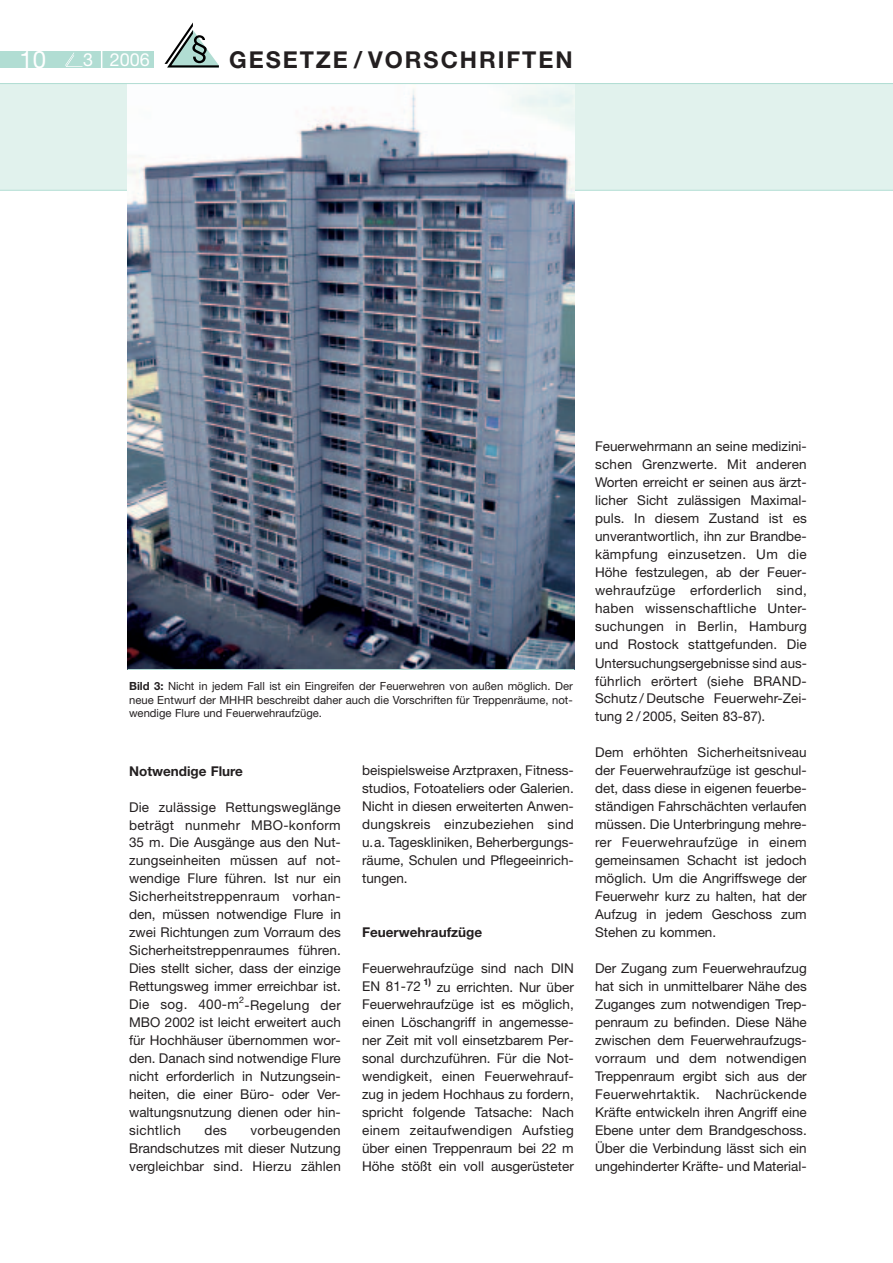
<style>
.page{position:relative;width:893px;height:1263px;background:#fff}
.page>*{position:absolute;margin:0;border:0;box-sizing:border-box;transform-origin:0 0}
.t1{font:24px "Helvetica Neue";color:#fff}
.t2{font:700 23.25px "Helvetica Neue";letter-spacing:.085em;color:#231f20}
.t3{font:18px "Helvetica Neue";color:#fff}
.t4{font:13.5px/18px "Helvetica Neue";color:#231f20;text-align:justify}
.t5{font:700 13.5px "Helvetica Neue";color:#231f20}
.t6{font:11.25px/13.5px "Helvetica Neue";color:#231f20;text-align:justify}
.t7{font:700 9px "Helvetica Neue";color:#231f20}
.t8{font:9px "Helvetica Neue";color:#231f20}
.s1{font-weight:700}
</style>
<div class="page">
<div style="left:0;top:84px;width:892px;height:106px;background:#e1f2ed"></div>
<hr style="left:0;top:190px;width:892px;height:1px;background:#b1ddd3">
<div style="left:0;top:51px;width:153px;height:17px;background:#b1ddd3"></div>
<svg style="left:65px;top:52px;width:17px;height:15px"></svg>
<svg style="left:164px;top:22px;width:55px;height:45px"></svg>
<svg style="left:101px;top:51px;width:1px;height:17px"></svg>
<img style="left:128px;top:84px;width:446px;height:585px">
<hr style="left:128px;top:669px;width:446px;height:1px;background:#b1ddd3">
<hr style="left:0;top:83px;width:892px;height:1px;background:#b1ddd3">
<h1 class="t1" style="left:20px;top:51px;width:28px">10</h1>
<h3 class="t3" style="left:83px;top:53px;width:68px">3 2006</h3>
<h2 class="t2" style="left:229px;top:51px;width:345px">GESETZE / VORSCHRIFTEN</h2>
<p class="t6" style="left:129px;top:680px;width:445px"><span class="s1">Bild 3:</span> Nicht in jedem Fall ist ein Eingreifen der Feuerwehren von außen möglich. Der neue Entwurf der MHHR beschreibt daher auch die Vorschriften für Treppenräume, not&shy;wendige Flure und Feuerwehraufzüge.</p>
<p class="t5" style="left:129px;top:766px;width:115px">Notwendige Flure</p>
<p class="t4" style="left:129px;top:799px;width:213px">Die zulässige Rettungsweglänge beträgt nunmehr MBO-konform 35 m. Die Ausgänge aus den Nut&shy;zungseinheiten müssen auf not&shy;wendige Flure führen. Ist nur ein Sicherheitstreppenraum vorhan&shy;den, müssen notwendige Flure in zwei Richtungen zum Vorraum des Sicherheitstreppenraumes führen.<br>Dies stellt sicher, dass der einzige Rettungsweg immer erreichbar ist.<br>Die sog. 400-m -Regelung der</p>
<p class="t8" style="left:239px;top:997px;width:7px">2</p>
<p class="t4" style="left:129px;top:1015px;width:213px">MBO 2002 ist leicht erweitert auch für Hochhäuser übernommen wor&shy;den. Danach sind notwendige Flure nicht erforderlich in Nutzungsein&shy;heiten, die einer Büro- oder Ver&shy;waltungsnutzung dienen oder hin&shy;sichtlich</p>
<p class="t4" style="left:129px;top:1123px;width:213px;text-indent:121px">vorbeugenden Brandschutzes mit dieser Nutzung vergleichbar sind. Hierzu zählen</p>
<p class="t4" style="left:204px;top:1123px;width:24px">des</p>
<p class="t4" style="left:362px;top:763px;width:213px">beispielsweise Arztpraxen, Fitness&shy;studios, Fotoateliers oder Galerien.<br>Nicht in diesen erweiterten Anwen&shy;dungskreis einzubeziehen sind u.a. Tageskliniken, Beherbergungs&shy;räume, Schulen und Pflegeeinrich&shy;tungen.</p>
<p class="t5" style="left:362px;top:928px;width:122px">Feuerwehraufzüge</p>
<p class="t4" style="left:362px;top:961px;width:213px">Feuerwehraufzüge sind nach DIN<br>EN 81-72</p>
<p class="t7" style="left:423px;top:979px;width:9px">1)</p>
<p class="t4" style="left:362px;top:979px;width:213px;text-indent:75px">zu errichten. Nur über Feuerwehraufzüge ist es möglich, einen Löschangriff in angemesse&shy;ner Zeit mit voll einsetzbarem Per&shy;sonal durchzuführen. Für die Not&shy;wendigkeit, einen Feuerwehrauf&shy;zug in jedem Hochhaus zu fordern, spricht folgende Tatsache: Nach einem zeitaufwendigen Aufstieg über einen Treppenraum bei 22 m Höhe stößt ein voll ausgerüsteter</p>
<p class="t4" style="left:595px;top:439px;width:213px">Feuerwehrmann an seine medizini&shy;schen Grenzwerte. Mit anderen Worten erreicht er seinen aus ärzt&shy;licher Sicht zulässigen Maximal&shy;puls. In diesem Zustand ist es unverantwortlich, ihn zur Brandbe&shy;kämpfung einzusetzen. Um die Höhe festzulegen, ab der Feuer&shy;wehraufzüge erforderlich sind, haben wissenschaftliche Unter&shy;suchungen in Berlin, Hamburg und Rostock stattgefunden. Die Untersuchungsergebnisse sind aus&shy;führlich erörtert (siehe BRAND-Schutz / Deutsche Feuerwehr-Zei&shy;tung 2 / 2005, Seiten 83-87).</p>
<p class="t4" style="left:595px;top:745px;width:213px">Dem erhöhten Sicherheitsniveau der Feuerwehraufzüge ist geschul&shy;det, dass diese in eigenen feuerbe&shy;ständigen Fahrschächten verlaufen müssen. Die Unterbringung mehre&shy;rer Feuerwehraufzüge in einem gemeinsamen Schacht ist jedoch möglich. Um die Angriffswege der Feuerwehr kurz zu halten, hat der Aufzug in jedem Geschoss zum Stehen zu kommen.</p>
<p class="t4" style="left:595px;top:961px;width:213px">Der Zugang zum Feuerwehraufzug hat sich in unmittelbarer Nähe des Zuganges zum notwendigen Trep&shy;penraum zu befinden. Diese Nähe zwischen dem Feuerwehraufzugs&shy;vorraum und dem notwendigen Treppenraum ergibt sich aus der Feuerwehrtaktik. Nachrückende Kräfte entwickeln ihren Angriff eine Ebene unter dem Brandgeschoss.<br>Über die Verbindung lässt sich ein ungehinderter Kräfte- und Material-</p>
</div>
